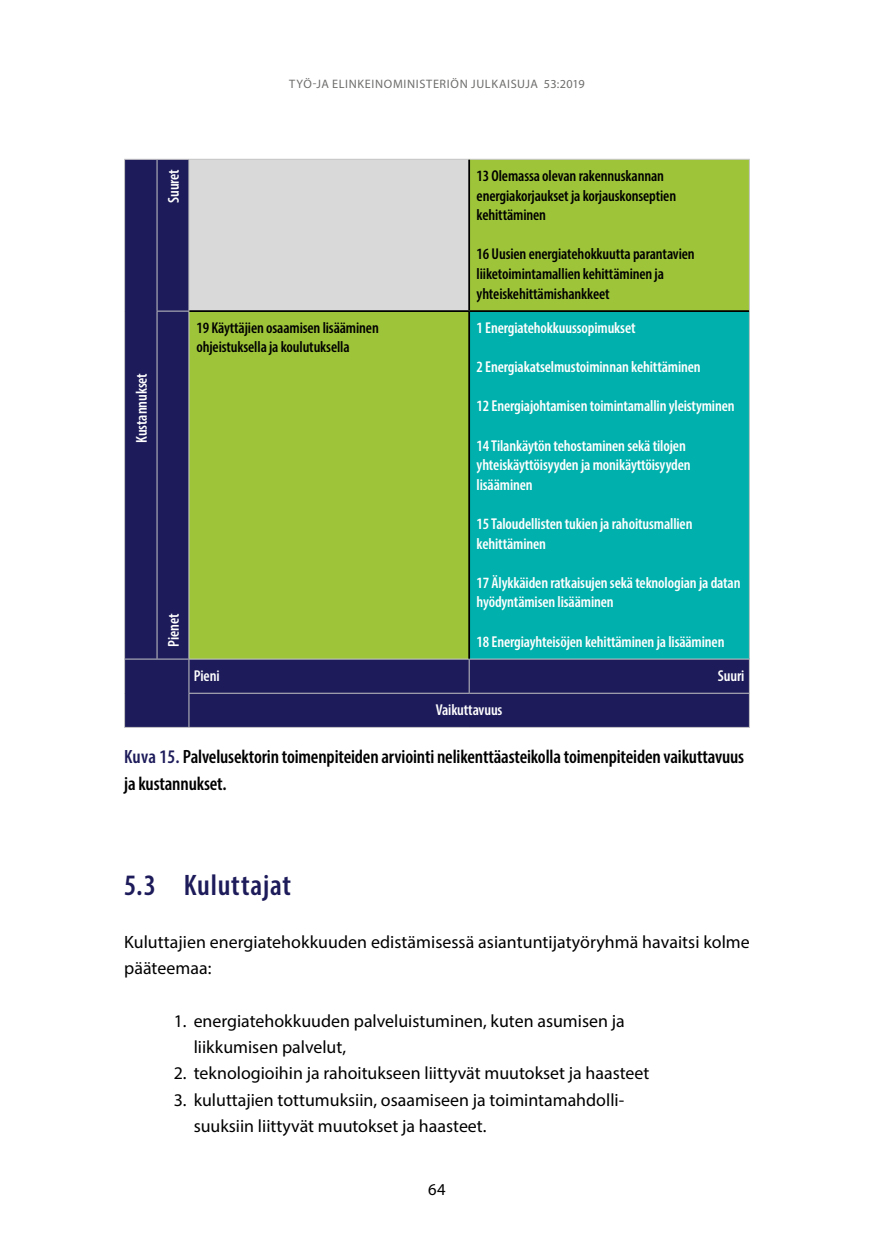
<style>
.page{position:relative;width:874px;height:1241px;background:#fff}
.page>*{position:absolute;margin:0;border:0;box-sizing:border-box;transform-origin:0 0}
.Otsikko_2{font:600 condensed 29.75px "Myriad Pro";letter-spacing:.025em;color:#1d1b5a}
._00_taulukon_ja_kuvi{font:600 condensed 19.25px/26.2px "Myriad Pro";letter-spacing:-.01em;color:#000}
._01_Leipä_1__kpl{font:17.85px/26.2px "Myriad Pro";color:#000}
.t1{font:16.62px "Myriad Pro";color:#000}
.Taulu_sarakeotsikko{font:600 condensed 15.75px/19.6px "Myriad Pro";letter-spacing:-.01em;color:#fff}
.Taulu_sarakeotsikko-2{font:600 condensed 15.75px/19.6px "Myriad Pro";letter-spacing:-.01em;color:#000}
.t2{font:12.25px "Myriad Pro";letter-spacing:.05em;color:#6e6e6d}
.s1{color:#1d1b5a}
</style>
<div class="page">
<div style="left:125px;top:160px;width:623px;height:566px;background:#1d1b5a"></div>
<svg style="left:189px;top:160px;width:559px;height:498px;fill:#9ec539"></svg>
<div style="left:469px;top:311px;width:280px;height:348px;background:#00b0ac"></div>
<hr style="left:156px;top:310px;width:33px;height:1px;background:#c5c5c6">
<hr style="left:468px;top:659px;width:1px;height:33px;background:#c5c5c6">
<hr style="left:157px;top:159px;width:32px;height:1px;background:#c5c5c6">
<hr style="left:748px;top:659px;width:1px;height:33px;background:#c5c5c6">
<hr style="left:124px;top:659px;width:1px;height:34px;background:#c5c5c6">
<hr style="left:157px;top:658px;width:32px;height:1px;background:#c5c5c6">
<hr style="left:188px;top:659px;width:1px;height:33px;background:#c5c5c6">
<hr style="left:124px;top:693px;width:1px;height:33px;background:#c5c5c6">
<hr style="left:124px;top:726px;width:33px;height:1px;background:#c5c5c6">
<hr style="left:157px;top:726px;width:32px;height:1px;background:#c5c5c6">
<hr style="left:189px;top:159px;width:280px;height:1px;background:#c5c5c6">
<hr style="left:188px;top:160px;width:1px;height:150px;background:#c5c5c6">
<hr style="left:469px;top:159px;width:280px;height:1px;background:#c5c5c6">
<hr style="left:748px;top:160px;width:1px;height:151px;background:#c5c5c6">
<hr style="left:188px;top:311px;width:1px;height:347px;background:#c5c5c6">
<hr style="left:748px;top:311px;width:1px;height:347px;background:#c5c5c6">
<hr style="left:189px;top:658px;width:280px;height:1px;background:#c5c5c6">
<hr style="left:469px;top:658px;width:280px;height:1px;background:#c5c5c6">
<hr style="left:468px;top:160px;width:2px;height:150px;background:#000">
<hr style="left:468px;top:312px;width:2px;height:346px;background:#000">
<hr style="left:189px;top:310px;width:280px;height:2px;background:#000">
<hr style="left:469px;top:310px;width:279px;height:2px;background:#000">
<hr style="left:124px;top:159px;width:33px;height:1px;background:#c5c5c6">
<hr style="left:124px;top:160px;width:1px;height:151px;background:#c5c5c6">
<hr style="left:156px;top:160px;width:1px;height:150px;background:#c5c5c6">
<hr style="left:124px;top:311px;width:1px;height:347px;background:#c5c5c6">
<hr style="left:156px;top:311px;width:1px;height:347px;background:#c5c5c6">
<hr style="left:124px;top:658px;width:33px;height:1px;background:#c5c5c6">
<hr style="left:188px;top:692px;width:281px;height:1px;background:#c5c5c6">
<hr style="left:188px;top:693px;width:1px;height:33px;background:#c5c5c6">
<hr style="left:469px;top:692px;width:280px;height:1px;background:#c5c5c6">
<hr style="left:748px;top:693px;width:1px;height:33px;background:#c5c5c6">
<hr style="left:189px;top:726px;width:280px;height:1px;background:#c5c5c6">
<hr style="left:469px;top:726px;width:280px;height:1px;background:#c5c5c6">
<p class="t2" style="left:289px;top:76px;width:297px">TYÖ-JA ELINKEINOMINISTERIÖN JULKAISUJA 53:2019</p>
<p class="Taulu_sarakeotsikko" style="left:163px;top:203px;width:35px;rotate:-90deg">Suuret</p>
<p class="Taulu_sarakeotsikko-2" style="left:476px;top:166px;width:201px">13 Olemassa olevan rakennuskannan energiakorjaukset ja korjauskonseptien kehittäminen</p>
<p class="Taulu_sarakeotsikko-2" style="left:476px;top:244px;width:219px">16 Uusien energiatehokkuutta parantavien liiketoimintamallien kehittäminen ja yhteiskehittämishankkeet</p>
<p class="Taulu_sarakeotsikko-2" style="left:196px;top:317px;width:184px">19 Käyttäjien osaamisen lisääminen ohjeistuksella ja koulutuksella</p>
<p class="Taulu_sarakeotsikko" style="left:476px;top:317px;width:160px">1 Energiatehokkuussopimukset</p>
<p class="Taulu_sarakeotsikko" style="left:476px;top:357px;width:225px">2 Energiakatselmustoiminnan kehittäminen</p>
<p class="Taulu_sarakeotsikko" style="left:476px;top:396px;width:259px">12 Energiajohtamisen toimintamallin yleistyminen</p>
<p class="Taulu_sarakeotsikko" style="left:476px;top:435px;width:215px">14 Tilankäytön tehostaminen sekä tilojen yhteiskäyttöisyyden ja monikäyttöisyyden lisääminen</p>
<p class="Taulu_sarakeotsikko" style="left:476px;top:513px;width:217px">15 Taloudellisten tukien ja rahoitusmallien kehittäminen</p>
<p class="Taulu_sarakeotsikko" style="left:476px;top:572px;width:265px">17 Älykkäiden ratkaisujen sekä teknologian ja datan hyödyntämisen lisääminen</p>
<p class="Taulu_sarakeotsikko" style="left:476px;top:631px;width:249px">18 Energiayhteisöjen kehittäminen ja lisääminen</p>
<p class="Taulu_sarakeotsikko" style="left:194px;top:665px;width:27px">Pieni</p>
<p class="Taulu_sarakeotsikko" style="left:717px;top:665px;width:28px">Suuri</p>
<p class="Taulu_sarakeotsikko" style="left:435px;top:699px;width:68px">Vaikuttavuus</p>
<p class="_00_taulukon_ja_kuvi" style="left:124px;top:743px;width:621px"><span class="s1">Kuva 15.</span> Palvelusektorin toimenpiteiden arviointi nelikenttäasteikolla toimenpiteiden vaikuttavuus ja kustannukset.</p>
<p class="Taulu_sarakeotsikko" style="left:131px;top:443px;width:71px;rotate:-90deg">Kustannukset</p>
<p class="Taulu_sarakeotsikko" style="left:163px;top:646px;width:35px;rotate:-90deg">Pienet</p>
<p class="Otsikko_2" style="left:124px;top:866px;width:168px">5.3 Kuluttajat</p>
<p class="_01_Leipä_1__kpl" style="left:124px;top:928px;width:627px">Kuluttajien energiatehokkuuden edistämisessä asiantuntijatyöryhmä havaitsi kolme pääteemaa:</p>
<p class="_01_Leipä_1__kpl" style="left:193px;top:1007px;width:432px;text-indent:-20px">1. energiatehokkuuden palveluistuminen, kuten asumisen ja liikkumisen palvelut,</p>
<p class="_01_Leipä_1__kpl" style="left:174px;top:1059px;width:477px">2. teknologioihin ja rahoitukseen liittyvät muutokset ja haasteet</p>
<p class="_01_Leipä_1__kpl" style="left:193px;top:1086px;width:432px;text-indent:-20px">3. kuluttajien tottumuksiin, osaamiseen ja toimintamahdolli&shy;suuksiin liittyvät muutokset ja haasteet.</p>
<p class="t1" style="left:428px;top:1178px;width:19px">64</p>
</div>
